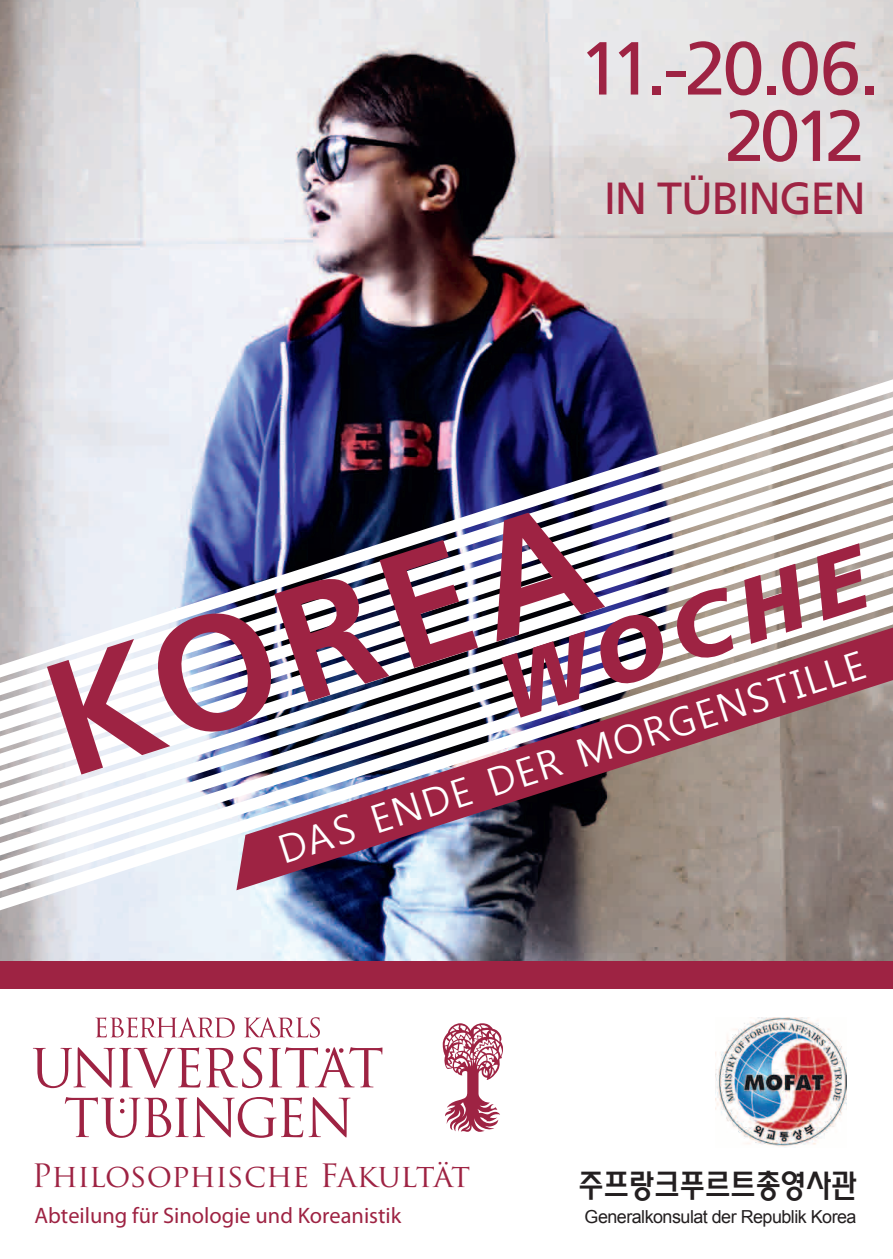
<style>
.page{position:relative;width:893px;height:1259px;background:#fff}
.page>*{position:absolute;margin:0;border:0;box-sizing:border-box;transform-origin:0 0}
.t1{font:700 162px "Frutiger LT Std";color:#9e2343}
.t2{font:italic 900 90px "Frutiger LT Std";color:#9e2343}
.t3{font:75px "Frutiger LT Std";color:#9e2343}
.t4{font:72px "Frutiger LT Std";color:#9e2343}
.t5{font:45px "Frutiger LT Std";letter-spacing:-.035em;color:#9e2343}
.t6{font:39px "Malgun Gothic";color:#fff}
.t7{font:35.4px "Trajan Pro";letter-spacing:-.02em;color:#9e2343}
.t8{font:31.8px "Moeum TR HM";letter-spacing:-.025em;color:#231f20}
.t9{font:31.5px "Trajan Pro";letter-spacing:-.02em;color:#9e2343}
.t10{font:700 22.5px "Zwo OT";color:#9e2343}
.t11{font:18px "Arial";letter-spacing:-.03em;color:#231f20}
</style>
<div class="page">
<img style="left:0;top:0;width:893px;height:961px">
<svg style="left:0;top:379px;width:893px;height:18px"></svg>
<svg style="left:0;top:397px;width:893px;height:18px"></svg>
<img style="left:0;top:415px;width:893px;height:18px">
<img style="left:0;top:433px;width:893px;height:17px">
<img style="left:0;top:450px;width:893px;height:18px">
<svg style="left:0;top:468px;width:893px;height:17px"></svg>
<svg style="left:0;top:485px;width:893px;height:18px"></svg>
<svg style="left:0;top:503px;width:893px;height:17px"></svg>
<svg style="left:0;top:520px;width:893px;height:19px"></svg>
<svg style="left:0;top:539px;width:893px;height:18px"></svg>
<svg style="left:0;top:557px;width:893px;height:18px"></svg>
<svg style="left:0;top:575px;width:893px;height:18px"></svg>
<svg style="left:0;top:593px;width:893px;height:19px"></svg>
<svg style="left:0;top:612px;width:893px;height:298px"></svg>
<svg style="left:236px;top:627px;width:657px;height:263px"></svg>
<svg style="left:33px;top:1017px;width:349px;height:120px"></svg>
<svg style="left:443px;top:1023px;width:60px;height:108px"></svg>
<div style="left:0;top:961px;width:893px;height:28px;background:#9e2343"></div>
<img style="left:715px;top:1017px;width:131px;height:130px">
<h3 class="t3" style="left:579px;top:24px;width:303px">11.-20.06.</h3>
<h3 class="t4" style="left:725px;top:94px;width:142px">2012</h3>
<h3 class="t5" style="left:604px;top:172px;width:264px">IN TÜBINGEN</h3>
<h1 class="t1" style="left:22px;top:635px;width:566px;rotate:-18deg">KOREA</h1>
<h2 class="t2" style="left:485px;top:640px;width:383px;rotate:-18deg">WOCHE</h2>
<h3 class="t6" style="left:273px;top:830px;width:615px;rotate:-18deg">DAS ENDE DER MORGENSTILLE</h3>
<h3 class="t9" style="left:33px;top:1153px;width:440px">Philosophische Fakultät</h3>
<p class="t10" style="left:34px;top:1201px;width:368px">Abteilung für Sinologie und Koreanistik</p>
<h3 class="t7" style="left:33px;top:1158px;width:498px">Philosophische Fakultät</h3>
<h3 class="t8" style="left:581px;top:1152px;width:281px">주프랑크푸르트총영사관</h3>
<p class="t11" style="left:585px;top:1204px;width:273px">Generalkonsulat der republik Korea</p>
<h3 class="t8" style="left:578px;top:1169px;width:281px">주프랑크푸르트총영사관</h3>
</div>
